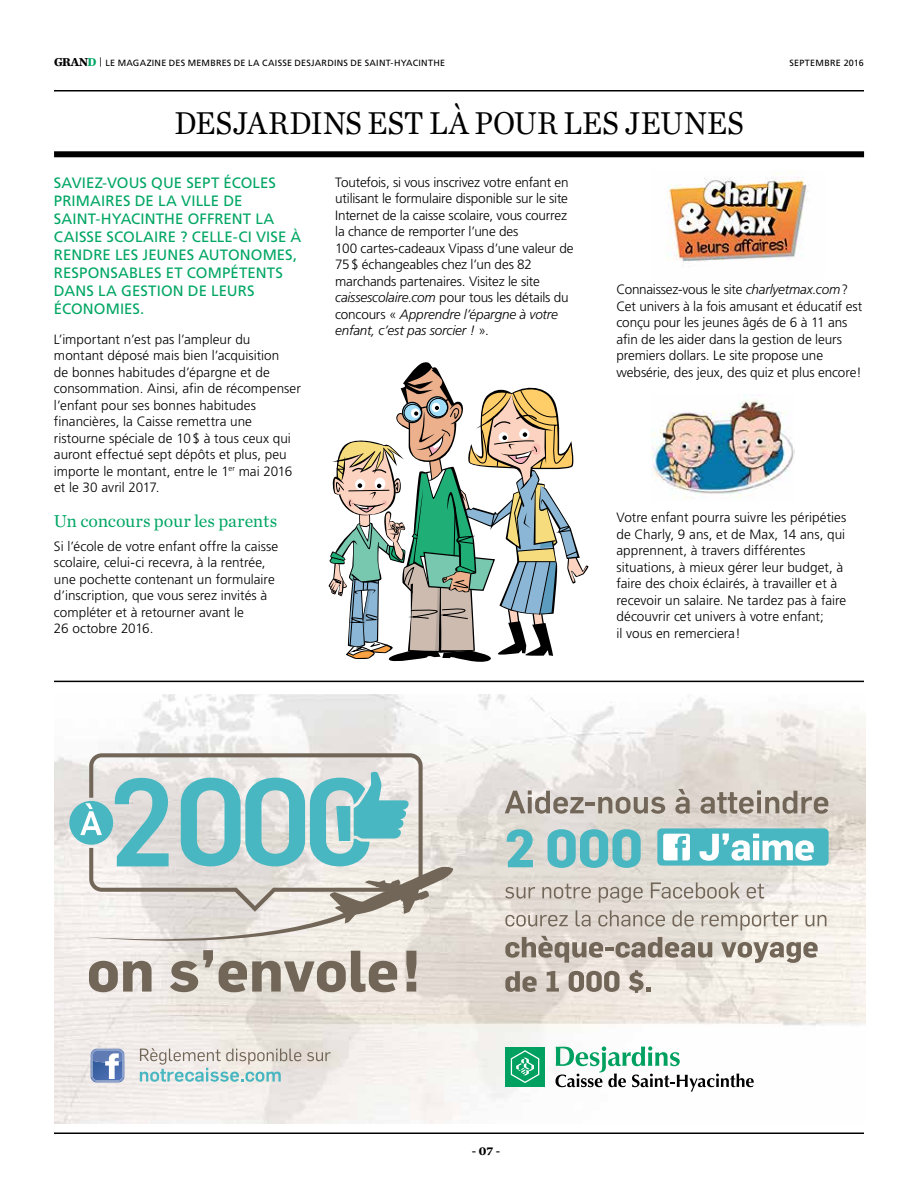
<style>
.page{position:relative;width:918px;height:1188px;background:#fff}
.page>*{position:absolute;margin:0;border:0;box-sizing:border-box;transform-origin:0 0}
.t1{font:33px "Chronicle Text G1";letter-spacing:.005em;color:#000;scale:.93 1}
.t2{font:18px "Chronicle Text G1";letter-spacing:-.005em;color:#00a664}
.t3{font:15px/18px "Frutiger";letter-spacing:.005em;color:#00a664}
.t4{font:300 13.5px/16.5px "Frutiger";letter-spacing:-.005em;color:#000}
.t5{font:700 12px "Chronicle Text G1";color:#000}
.t6{font:9px "Frutiger";letter-spacing:.025em;color:#000}
.s1{font-family:"Chronicle Text G1";font-weight:700;font-size:12px}
.s2{font-family:"Chronicle Text G1";font-weight:700;font-size:12px;color:#00a664}
.s3{font-family:"Flama";font-size:12px}
.s4{font-style:italic}
</style>
<div class="page">
<hr style="left:54px;top:90px;width:810px;height:2px;background:#000">
<img style="left:54px;top:694px;width:811px;height:429px">
<div style="left:505px;top:1047px;width:40px;height:40px;background:#00a160"></div>
<svg style="left:511px;top:1050px;width:28px;height:33px"></svg>
<svg style="left:556px;top:1046px;width:198px;height:46px"></svg>
<svg style="left:505px;top:790px;width:160px;height:24px;background:#bab3ab"></svg>
<svg style="left:675px;top:789px;width:15px;height:25px"></svg>
<svg style="left:701px;top:790px;width:127px;height:24px;background:#b5aca1"></svg>
<svg style="left:507px;top:829px;width:26px;height:38px"></svg>
<svg style="left:548px;top:829px;width:93px;height:39px;background:#81c3c7"></svg>
<svg style="left:505px;top:887px;width:30px;height:12px"></svg>
<svg style="left:542px;top:884px;width:49px;height:15px"></svg>
<svg style="left:599px;top:887px;width:44px;height:16px"></svg>
<svg style="left:651px;top:882px;width:89px;height:17px;background:#c6bfb6"></svg>
<svg style="left:747px;top:884px;width:17px;height:15px"></svg>
<svg style="left:505px;top:910px;width:321px;height:53px;background:#cac2b9"></svg>
<svg style="left:505px;top:971px;width:32px;height:21px"></svg>
<svg style="left:547px;top:971px;width:12px;height:21px"></svg>
<svg style="left:569px;top:971px;width:50px;height:21px"></svg>
<svg style="left:629px;top:970px;width:22px;height:23px"></svg>
<div style="left:657px;top:828px;width:172px;height:38px;background:#48b7c1;border-radius:4px"></div>
<svg style="left:700px;top:833px;width:114px;height:28px"></svg>
<svg style="left:663px;top:834px;width:27px;height:26px"></svg>
<svg style="left:89px;top:961px;width:63px;height:31px;background:#9f968c"></svg>
<svg style="left:170px;top:950px;width:43px;height:42px;background:#bab3a9"></svg>
<svg style="left:219px;top:951px;width:178px;height:41px;background:#b3aa9f"></svg>
<svg style="left:406px;top:951px;width:10px;height:41px"></svg>
<svg style="left:91px;top:1049px;width:33px;height:33px"></svg>
<svg style="left:307px;top:1052px;width:24px;height:9px"></svg>
<svg style="left:140px;top:1048px;width:161px;height:34px;background:#ccd5d1"></svg>
<svg style="left:89px;top:753px;width:334px;height:18px"></svg>
<div style="left:69px;top:801px;width:44px;height:44px;background:#48b7c1;border-radius:50%"></div>
<svg style="left:80px;top:771px;width:373px;height:170px;background:#bcd1cf"></svg>
<div style="left:54px;top:151px;width:810px;height:6px;background:#000"></div>
<hr style="left:54px;top:1132px;width:810px;height:2px;background:#000">
<svg style="left:329px;top:362px;width:259px;height:300px"></svg>
<hr style="left:54px;top:681px;width:810px;height:1px;background:#000">
<img style="left:652px;top:400px;width:142px;height:98px">
<img style="left:666px;top:173px;width:141px;height:89px">
<p class="t6" style="left:54px;top:57px;width:393px"><span class="s1">GRAN</span><span class="s2">D</span> <span class="s3">|</span> LE MAGAZINE DES MEMBRES DE LA CAISSE DESJARDINS DE SAINT-HYACINTHE</p>
<p class="t6" style="left:789px;top:57px;width:76px">SEPTEMBRE 2016</p>
<h1 class="t1" style="left:174px;top:102px;width:614px">DESJARDINS EST LÀ POUR LES JEUNES</h1>
<p class="t3" style="left:54px;top:174px;width:249px">SAVIEZ-VOUS QUE SEPT ÉCOLES<br>PRIMAIRES DE LA VILLE DE<br>SAINT-HYACINTHE OFFRENT LA<br>CAISSE SCOLAIRE ? CELLE-CI VISE À<br>RENDRE LES JEUNES AUTONOMES,<br>RESPONSABLES ET COMPÉTENTS<br>DANS LA GESTION DE LEURS<br>ÉCONOMIES.</p>
<p class="t4" style="left:54px;top:331px;width:248px">L’important n’est pas l’ampleur du montant déposé mais bien l’acquisition<br>de bonnes habitudes d’épargne et de consommation. Ainsi, afin de récompenser l’enfant pour ses bonnes habitudes financières, la Caisse remettra une ristourne spéciale de 10$ à tous ceux qui auront effectué sept dépôts et plus, peu importe le montant, entre le 1<sup>er</sup> mai 2016 et le 30 avril 2017.</p>
<h2 class="t2" style="left:54px;top:510px;width:225px">Un concours pour les parents</h2>
<p class="t4" style="left:54px;top:538px;width:226px">Si l’école de votre enfant offre la caisse scolaire, celui-ci recevra, à la rentrée, une pochette contenant un formulaire d’inscription, que vous serez invités à compléter et à retourner avant le<br>26 octobre 2016.</p>
<p class="t4" style="left:335px;top:174px;width:240px">Toutefois, si vous inscrivez votre enfant en utilisant le formulaire disponible sur le site Internet de la caisse scolaire, vous courrez la chance de remporter l’une des<br>100 cartes-cadeaux Vipass d’une valeur de 75$ échangeables chez l’un des 82 marchands partenaires. Visitez le site <span class="s4">caissescolaire.com</span> pour tous les détails du concours « <span class="s4">Apprendre l’épargne à votre enfant, c’est pas sorcier !</span> ».</p>
<p class="t4" style="left:616px;top:282px;width:247px">Connaissez-vous le site <span class="s4">charlyetmax.com</span>?<br>Cet univers à la fois amusant et éducatif est conçu pour les jeunes âgés de 6 à 11 ans afin de les aider dans la gestion de leurs premiers dollars. Le site propose une websérie, des jeux, des quiz et plus encore!</p>
<p class="t4" style="left:616px;top:510px;width:231px">Votre enfant pourra suivre les péripéties de Charly, 9 ans, et de Max, 14 ans, qui apprennent, à travers différentes situations, à mieux gérer leur budget, à faire des choix éclairés, à travailler et à recevoir un salaire. Ne tardez pas à faire découvrir cet univers à votre enfant;<br>il vous en remerciera!</p>
<p class="t5" style="left:472px;top:1143px;width:30px">- 07 -</p>
</div>
